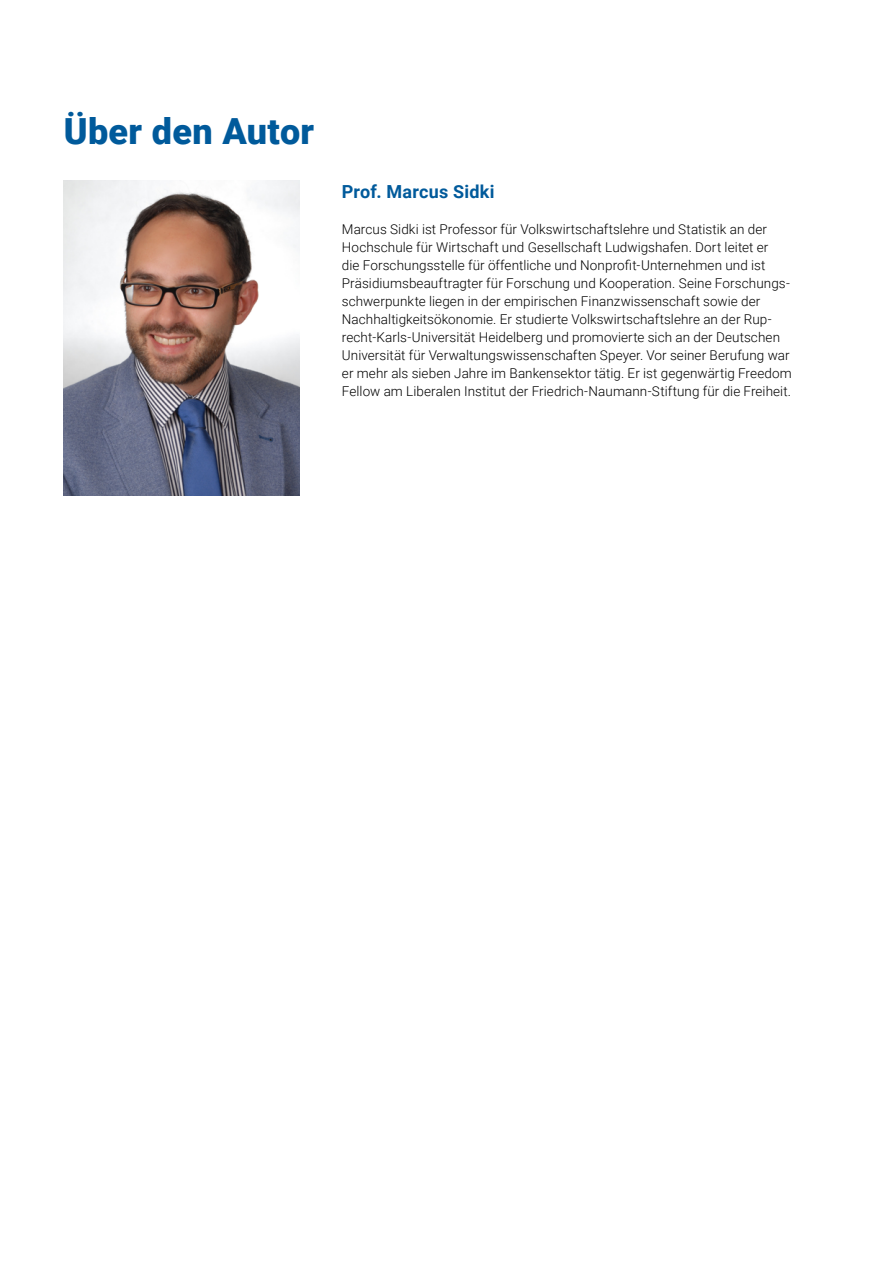
<style>
.page{position:relative;width:893px;height:1263px;background:#fff}
.page>*{position:absolute;margin:0;border:0;box-sizing:border-box;transform-origin:0 0}
.t1{font:900 36px "Roboto";letter-spacing:.005em;color:#005a9b}
.t2{font:700 18px "Roboto";letter-spacing:.01em;color:#005a9b}
.t3{font:300 13.5px/18px "Roboto";letter-spacing:.005em;color:#000}
</style>
<div class="page">
<img style="left:64px;top:180px;width:235px;height:316px">
<h1 class="t1" style="left:64px;top:106px;width:252px">Über den Autor</h1>
<h2 class="t2" style="left:342px;top:179px;width:154px">Prof. Marcus Sidki</h2>
<p class="t3" style="left:342px;top:220px;width:451px">Marcus Sidki ist Professor für Volkswirtschaftslehre und Statistik an der Hochschule für Wirtschaft und Gesellschaft Ludwigshafen. Dort leitet er<br>die Forschungsstelle für öffentliche und Nonprofit-Unternehmen und ist Präsidiumsbeauftragter für Forschung und Kooperation. Seine Forschungs&shy;schwerpunkte liegen in der empirischen Finanzwissenschaft sowie der Nachhaltigkeitsökonomie. Er studierte Volkswirtschaftslehre an der Rup&shy;recht-Karls-Universität Heidelberg und promovierte sich an der Deutschen Universität für Verwaltungswissenschaften Speyer. Vor seiner Berufung war er mehr als sieben Jahre im Bankensektor tätig. Er ist gegenwärtig Freedom Fellow am Liberalen Institut der Friedrich-Naumann-Stiftung für die Freiheit.</p>
</div>
